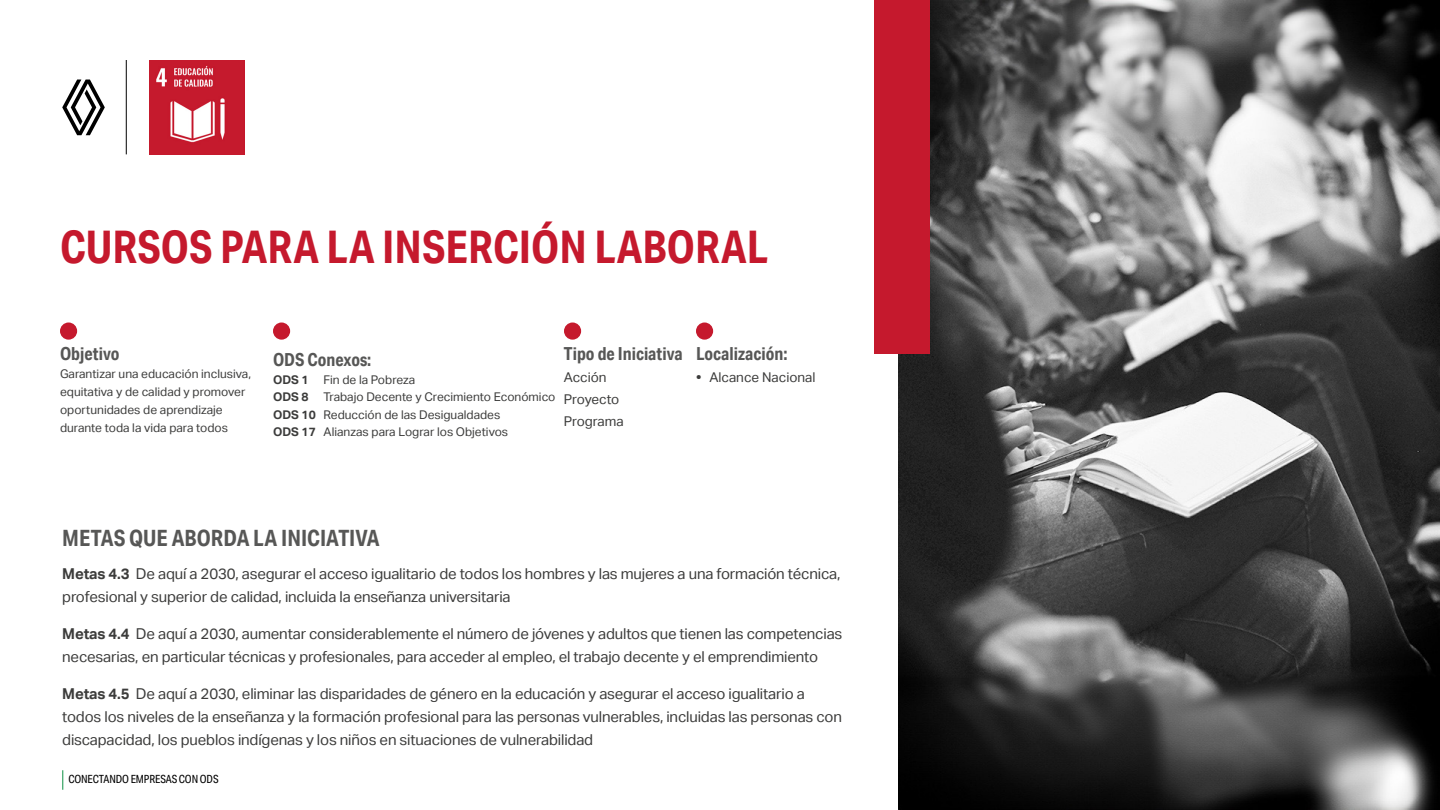
<style>
.page{position:relative;width:1440px;height:810px;background:#fff}
.page>*{position:absolute;margin:0;border:0;box-sizing:border-box;transform-origin:0 0}
.t1{font:700 45px "Aktiv Grotesk Cd";color:#c5192d}
.t2{font:700 22.5px "Aktiv Grotesk Cd";color:#575756}
.t3{font:700 18px "Aktiv Grotesk Cd";color:#575756}
.t4{font:15px/23.2px "Aktiv Grotesk";letter-spacing:-.01em;color:#3c3c3b}
.t5{font:13.5px/21.8px "Aktiv Grotesk";color:#3c3c3b}
.t6{font:12px/18px "Aktiv Grotesk";color:#3c3c3b}
.t7{font:11.25px "Aktiv Grotesk Cd";letter-spacing:-.01em;color:#000}
.s1{font-weight:700}
</style>
<div class="page">
<svg style="left:62px;top:770px;width:1px;height:20px"></svg>
<img style="left:898px;top:0;width:542px;height:810px">
<div style="left:874px;top:0;width:56px;height:354px;background:#c5192d"></div>
<img style="left:149px;top:60px;width:95px;height:95px">
<hr style="left:126px;top:60px;width:1px;height:94px;background:#000">
<div style="left:60px;top:323px;width:17px;height:17px;background:#c5192d;border-radius:50%"></div>
<div style="left:696px;top:323px;width:17px;height:17px;background:#c5192d;border-radius:50%"></div>
<svg style="left:62px;top:80px;width:43px;height:55px"></svg>
<div style="left:273px;top:323px;width:17px;height:17px;background:#c5192d;border-radius:50%"></div>
<div style="left:564px;top:323px;width:17px;height:17px;background:#c5192d;border-radius:50%"></div>
<h1 class="t1" style="left:60px;top:219px;width:709px">CURSOS PARA LA INSERCIÓN LABORAL</h1>
<p class="t3" style="left:60px;top:343px;width:61px">Objetivo</p>
<p class="t6" style="left:60px;top:365px;width:193px">Garantizar una educación inclusiva, equitativa y de calidad y promover oportunidades de aprendizaje durante toda la vida para todos</p>
<p class="t3" style="left:273px;top:348px;width:100px">ODS Conexos:</p>
<p class="t6" style="left:273px;top:371px;width:284px;line-height:17.2px"><span class="s1">ODS 1</span> Fin de la Pobreza<br><span class="s1">ODS 8</span> Trabajo Decente y Crecimiento Económico <span class="s1">ODS 10</span> Reducción de las Desigualdades<br><span class="s1">ODS 17</span> Alianzas para Lograr los Objetivos</p>
<p class="t3" style="left:564px;top:343px;width:120px">Tipo de Iniciativa</p>
<p class="t5" style="left:564px;top:367px;width:61px">Acción<br>Proyecto<br>Programa</p>
<p class="t3" style="left:696px;top:343px;width:93px">Localización:</p>
<p class="t5" style="left:696px;top:367px;width:121px"><span class="s1">•</span> Alcance Nacional</p>
<h2 class="t2" style="left:62px;top:524px;width:319px">METAS QUE ABORDA LA INICIATIVA</h2>
<p class="t4" style="left:62px;top:562px;width:780px"><span class="s1">Metas 4.3</span> De aquí a 2030, asegurar el acceso igualitario de todos los hombres y las mujeres a una formación técnica, profesional y superior de calidad, incluida la enseñanza universitaria</p>
<p class="t4" style="left:62px;top:622px;width:782px"><span class="s1">Metas 4.4</span> De aquí a 2030, aumentar considerablemente el número de jóvenes y adultos que tienen las competencias necesarias, en particular técnicas y profesionales, para acceder al empleo, el trabajo decente y el emprendimiento</p>
<p class="t4" style="left:62px;top:682px;width:781px"><span class="s1">Metas 4.5</span> De aquí a 2030, eliminar las disparidades de género en la educación y asegurar el acceso igualitario a todos los niveles de la enseñanza y la formación profesional para las personas vulnerables, incluidas las personas con discapacidad, los pueblos indígenas y los niños en situaciones de vulnerabilidad</p>
<p class="t7" style="left:68px;top:773px;width:152px">CONECTANDO EMPRESAS CON ODS</p>
</div>
